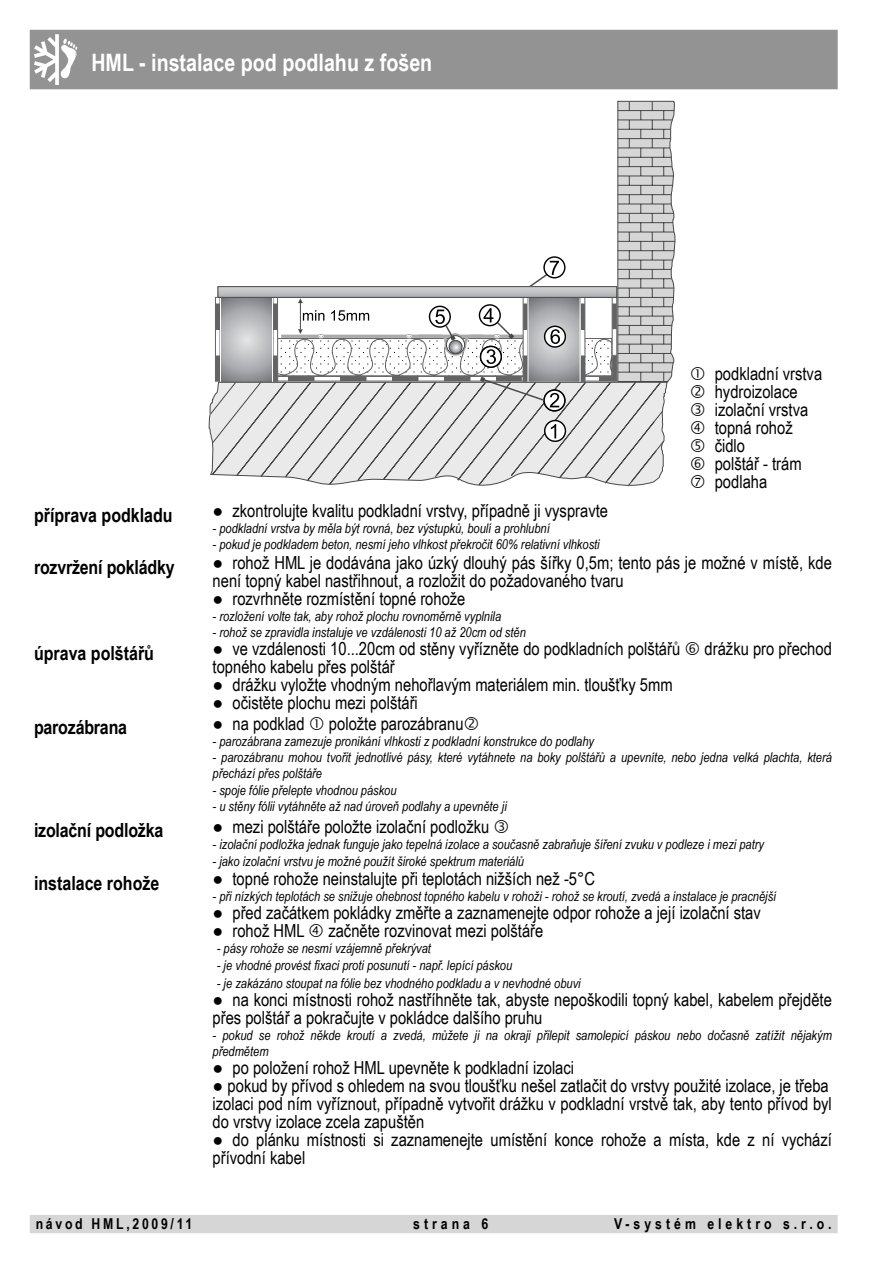
<style>
.page{position:relative;width:893px;height:1263px;background:#fff}
.page>*{position:absolute;margin:0;border:0;box-sizing:border-box;transform-origin:0 0}
.t1{font:700 24px "Arial Narrow";color:#fff}
.t2{font:700 19.5px "Arial Narrow";letter-spacing:-.005em;color:#000}
.t3{font:18px/18px "Arial Narrow";color:#000}
.t4{font:700 15px "Arial Narrow";letter-spacing:.265em;color:#000}
.t5{font:700 15px "Arial Narrow";letter-spacing:.18em;color:#000}
.t6{font:italic 13.5px/16.2px "Arial Narrow";color:#000}
</style>
<div class="page">
<svg style="left:215px;top:297px;width:5px;height:84px"></svg>
<svg style="left:222px;top:299px;width:41px;height:82px;background:#b1b3b6"></svg>
<div style="left:220px;top:297px;width:53px;height:86px;border:1px solid #fff"></div>
<svg style="left:220px;top:288px;width:43px;height:8px"></svg>
<div style="left:218px;top:286px;width:399px;height:12px;border:1px solid #484848"></div>
<svg style="left:210px;top:381px;width:454px;height:106px;background:#dedede"></svg>
<svg style="left:545px;top:421px;width:20px;height:20px"></svg>
<div style="left:544px;top:420px;width:22px;height:22px;border:1px solid #000;border-radius:50%"></div>
<svg style="left:551px;top:424px;width:5px;height:14px"></svg>
<svg style="left:544px;top:390px;width:21px;height:21px"></svg>
<div style="left:543px;top:389px;width:23px;height:22px;border:1px solid #000;border-radius:50%"></div>
<svg style="left:263px;top:101px;width:413px;height:306px"></svg>
<div style="left:30px;top:1215px;width:808px;height:18px;background:#d6d6d6"></div>
<div style="left:30px;top:30px;width:808px;height:59px;background:#939393"></div>
<svg style="left:34px;top:34px;width:43px;height:51px"></svg>
<h1 class="t1" style="left:91px;top:44px;width:342px">HML - instalace pod podlahu z fošen</h1>
<p class="t3" style="left:715px;top:364px;width:109px">podkladní vrstva hydroizolace izolační vrstva topná rohož čidlo<br>polštář - trám podlaha</p>
<p class="t2" style="left:34px;top:500px;width:140px">příprava podkladu</p>
<p class="t3" style="left:213px;top:501px;width:397px">● zkontrolujte kvalitu podkladní vrstvy, případně ji vyspravte</p>
<p class="t6" style="left:213px;top:520px;width:339px">- podkladní vrstva by měla být rovná, bez výstupků, boulí a prohlubní</p>
<p class="t6" style="left:213px;top:536px;width:389px">- pokud je podkladem beton, nesmí jeho vlhkost překročit 60% relativní vlhkosti</p>
<p class="t2" style="left:34px;top:552px;width:142px">rozvržení pokládky</p>
<p class="t3" style="left:213px;top:553px;width:621px">● rohož HML je dodávána jako úzký dlouhý pás šířky 0,5m; tento pás je možné v místě, kde není topný kabel nastřihnout, a rozložit do požadovaného tvaru</p>
<p class="t3" style="left:213px;top:589px;width:254px">● rozvrhněte rozmístění topné rohože</p>
<p class="t6" style="left:213px;top:608px;width:290px">- rozložení volte tak, aby rohož plochu rovnoměrně vyplnila</p>
<p class="t6" style="left:213px;top:624px;width:315px">- rohož se zpravidla instaluje ve vzdálenosti 10 až 20cm od stěn</p>
<p class="t2" style="left:34px;top:638px;width:121px">úprava polštářů</p>
<p class="t3" style="left:213px;top:639px;width:469px">● ve vzdálenosti 10...20cm od stěny vyřízněte do podkladních polštářů</p>
<p class="t3" style="left:705px;top:639px;width:129px">drážku pro přechod</p>
<p class="t3" style="left:213px;top:657px;width:184px">topného kabelu přes polštář</p>
<p class="t3" style="left:213px;top:675px;width:462px">● drážku vyložte vhodným nehořlavým materiálem min. tloušťky 5mm</p>
<p class="t3" style="left:213px;top:693px;width:207px">● očistěte plochu mezi polštáři</p>
<p class="t2" style="left:34px;top:712px;width:95px">parozábrana</p>
<p class="t3" style="left:213px;top:714px;width:94px">● na podklad</p>
<p class="t3" style="left:329px;top:714px;width:136px">položte parozábranu</p>
<p class="t6" style="left:213px;top:733px;width:383px">- parozábrana zamezuje pronikání vlhkosti z podkladní konstrukce do podlahy</p>
<p class="t6" style="left:213px;top:749px;width:621px">- parozábranu mohou tvořit jednotlivé pásy, které vytáhnete na boky polštářů a upevníte, nebo jedna velká plachta, která přechází přes polštáře</p>
<p class="t6" style="left:213px;top:781px;width:186px">- spoje fólie přelepte vhodnou páskou</p>
<p class="t6" style="left:213px;top:798px;width:296px">- u stěny fólii vytáhněte až nad úroveň podlahy a upevněte ji</p>
<p class="t2" style="left:34px;top:816px;width:131px">izolační podložka</p>
<p class="t3" style="left:213px;top:817px;width:278px">● mezi polštáře položte izolační podložku</p>
<p class="t6" style="left:213px;top:836px;width:553px">- izolační podložka jednak funguje jako tepelná izolace a současně zabraňuje šíření zvuku v podleze i mezi patry</p>
<p class="t6" style="left:213px;top:852px;width:313px">- jako izolační vrstvu je možné použít široké spektrum materiálů</p>
<p class="t2" style="left:34px;top:868px;width:127px">instalace rohože</p>
<p class="t3" style="left:213px;top:869px;width:384px">● topné rohože neinstalujte při teplotách nižších než -5°C</p>
<p class="t6" style="left:213px;top:888px;width:565px">- při nízkých teplotách se snižuje ohebnost topného kabelu v rohoži - rohož se kroutí, zvedá a instalace je pracnější</p>
<p class="t3" style="left:213px;top:903px;width:550px">● před začátkem pokládky změřte a zaznamenejte odpor rohože a její izolační stav</p>
<p class="t3" style="left:213px;top:921px;width:94px">● rohož HML</p>
<p class="t3" style="left:328px;top:921px;width:216px">začněte rozvinovat mezi polštáře</p>
<p class="t6" style="left:217px;top:940px;width:216px">- pásy rohože se nesmí vzájemně překrývat</p>
<p class="t6" style="left:217px;top:956px;width:297px">- je vhodné provést fixaci proti posunutí - např. lepící páskou</p>
<p class="t6" style="left:217px;top:974px;width:365px">- je zakázáno stoupat na fólie bez vhodného podkladu a v nevhodné obuvi</p>
<p class="t3" style="left:213px;top:989px;width:621px">● na konci místnosti rohož nastříhněte tak, abyste nepoškodili topný kabel, kabelem přejděte přes polštář a pokračujte v pokládce dalšího pruhu</p>
<p class="t6" style="left:213px;top:1027px;width:621px">- pokud se rohož někde kroutí a zvedá, můžete ji na okraji přilepit samolepicí páskou nebo dočasně zatížit nějakým předmětem</p>
<p class="t3" style="left:213px;top:1058px;width:363px">● po položení rohož HML upevněte k podkladní izolaci</p>
<p class="t3" style="left:213px;top:1076px;width:621px">● pokud by přívod s ohledem na svou tloušťku nešel zatlačit do vrstvy použité izolace, je třeba izolaci pod ním vyříznout, případně vytvořit drážku v podkladní vrstvě tak, aby tento přívod byl do vrstvy izolace zcela zapuštěn</p>
<p class="t3" style="left:213px;top:1130px;width:621px">● do plánku místnosti si zaznamenejte umístění konce rohože a místa, kde z ní vychází přívodní kabel</p>
<p class="t5" style="left:36px;top:1212px;width:158px">návod HML,2009/11</p>
<p class="t4" style="left:413px;top:1212px;width:77px">strana 6</p>
<p class="t4" style="left:614px;top:1212px;width:219px">V-systém elektro s.r.o.</p>
</div>
